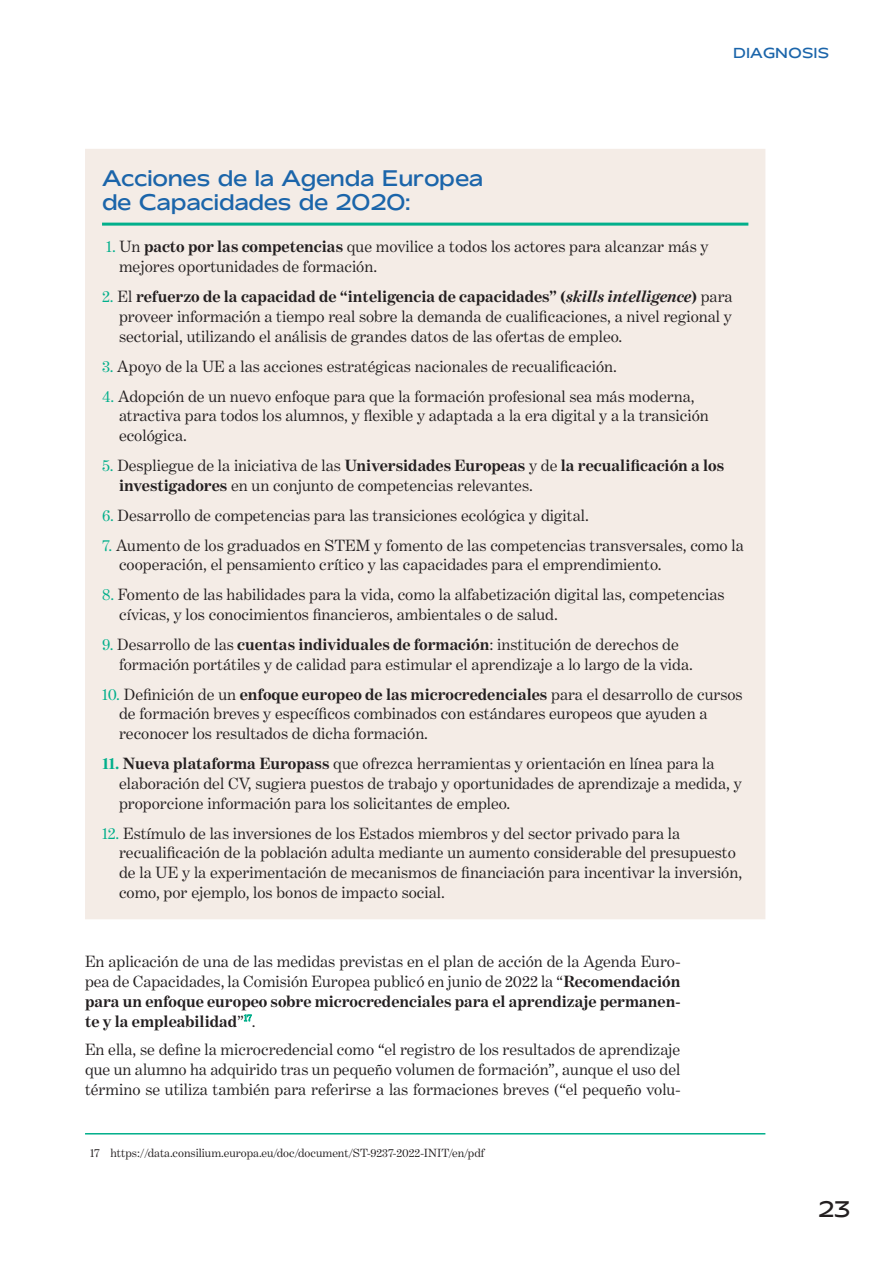
<style>
.page{position:relative;width:893px;height:1263px;background:#fff}
.page>*{position:absolute;margin:0;border:0;box-sizing:border-box;transform-origin:0 0}
.TITOL_4__requadres{font:21px/24px "Mattone";letter-spacing:-.02em;color:#1b65aa}
.t1{font:21px "Mattone";color:#231f20}
.text{font:16.5px/19.8px "Benton Modern One";color:#231f20}
.t2{font:13.5px "Mattone";color:#1b65aa}
.nota_peu_pagina{font:12px "Benton Modern One";color:#231f20}
.s1{color:#01af8b}
.s2{font-weight:700}
.s3{font-weight:700;font-style:italic}
.s4{font-weight:700;color:#01af8b}
</style>
<div class="page">
<div style="left:85px;top:149px;width:680px;height:770px;background:#f4ece6"></div>
<hr style="left:102px;top:223px;width:646px;height:3px;background:#01af8b">
<hr style="left:85px;top:1133px;width:680px;height:1px;background:#01af8b">
<p class="t2" style="left:733px;top:44px;width:98px">DIAGNOSIS</p>
<p class="TITOL_4__requadres" style="left:102px;top:166px;width:383px">Acciones de la Agenda Europea de Capacidades de 2020:</p>
<p class="text" style="left:119px;top:237px;width:591px;text-indent:-13px"><span class="s1">1.</span> Un <span class="s2">pacto por las competencias</span> que movilice a todos los actores para alcanzar más y mejores oportunidades de formación.</p>
<p class="text" style="left:119px;top:287px;width:615px;text-align:justify;text-indent:-17px"><span class="s1">2.</span> El <span class="s2">refuerzo de la capacidad de “inteligencia de capacidades” (</span><span class="s3">skills intelligence</span><span class="s2">)</span> para proveer información a tiempo real sobre la demanda de cualificaciones, a nivel regional y sectorial, utilizando el análisis de grandes datos de las ofertas de empleo.</p>
<p class="text" style="left:102px;top:356px;width:516px"><span class="s1">3.</span> Apoyo de la UE a las acciones estratégicas nacionales de recualificación.</p>
<p class="text" style="left:119px;top:386px;width:591px;text-indent:-17px"><span class="s1">4.</span> Adopción de un nuevo enfoque para que la formación profesional sea más moderna, atractiva para todos los alumnos, y flexible y adaptada a la era digital y a la transición ecológica.</p>
<p class="text" style="left:119px;top:455px;width:607px;text-indent:-17px"><span class="s1">5.</span> Despliegue de la iniciativa de las <span class="s2">Universidades Europeas</span> y de <span class="s2">la recualificación a los investigadores</span> en un conjunto de competencias relevantes.</p>
<p class="text" style="left:102px;top:505px;width:488px"><span class="s1">6.</span> Desarrollo de competencias para las transiciones ecológica y digital.</p>
<p class="text" style="left:119px;top:535px;width:626px;text-indent:-17px"><span class="s1">7.</span> Aumento de los graduados en STEM y fomento de las competencias transversales, como la cooperación, el pensamiento crítico y las capacidades para el emprendimiento.</p>
<p class="text" style="left:119px;top:585px;width:607px;text-indent:-17px"><span class="s1">8.</span> Fomento de las habilidades para la vida, como la alfabetización digital las, competencias cívicas, y los conocimientos financieros, ambientales o de salud.</p>
<p class="text" style="left:119px;top:634px;width:575px;text-indent:-17px"><span class="s1">9.</span> Desarrollo de las <span class="s2">cuentas individuales de formación</span>: institución de derechos de formación portátiles y de calidad para estimular el aprendizaje a lo largo de la vida.</p>
<p class="text" style="left:119px;top:684px;width:625px;text-indent:-17px"><span class="s1">10.</span> Definición de un <span class="s2">enfoque europeo de las microcredenciales</span> para el desarrollo de cursos de formación breves y específicos combinados con estándares europeos que ayuden a reconocer los resultados de dicha formación.</p>
<p class="text" style="left:119px;top:753px;width:624px;text-indent:-17px"><span class="s4">11.</span> <span class="s2">Nueva plataforma Europass</span> que ofrezca herramientas y orientación en línea para la elaboración del CV, sugiera puestos de trabajo y oportunidades de aprendizaje a medida, y proporcione información para los solicitantes de empleo.</p>
<p class="text" style="left:119px;top:823px;width:625px;text-indent:-17px"><span class="s1">12.</span> Estímulo de las inversiones de los Estados miembros y del sector privado para la recualificación de la población adulta mediante un aumento considerable del presupuesto de la UE y la experimentación de mecanismos de financiación para incentivar la inversión, como, por ejemplo, los bonos de impacto social.</p>
<p class="text" style="left:85px;top:951px;width:597px;text-align:justify">En aplicación de una de las medidas previstas en el plan de acción de la Agenda Euro&shy;pea de Capacidades, la Comisión Europea publicó en junio de 2022 la “<span class="s2">Recomendación para un enfoque europeo sobre microcredenciales para el aprendizaje permanen&shy;te y la empleabilidad</span>”<sup>17</sup>.</p>
<p class="text" style="left:85px;top:1040px;width:597px;text-align:justify">En ella, se define la microcredencial como “el registro de los resultados de aprendizaje que un alumno ha adquirido tras un pequeño volumen de formación”, aunque el uso del término se utiliza también para referirse a las formaciones breves (“el pequeño volu-</p>
<p class="nota_peu_pagina" style="left:90px;top:1146px;width:396px">17 https://data.consilium.europa.eu/doc/document/ST-9237-2022-INIT/en/pdf</p>
<p class="t1" style="left:818px;top:1195px;width:34px">23</p>
</div>
